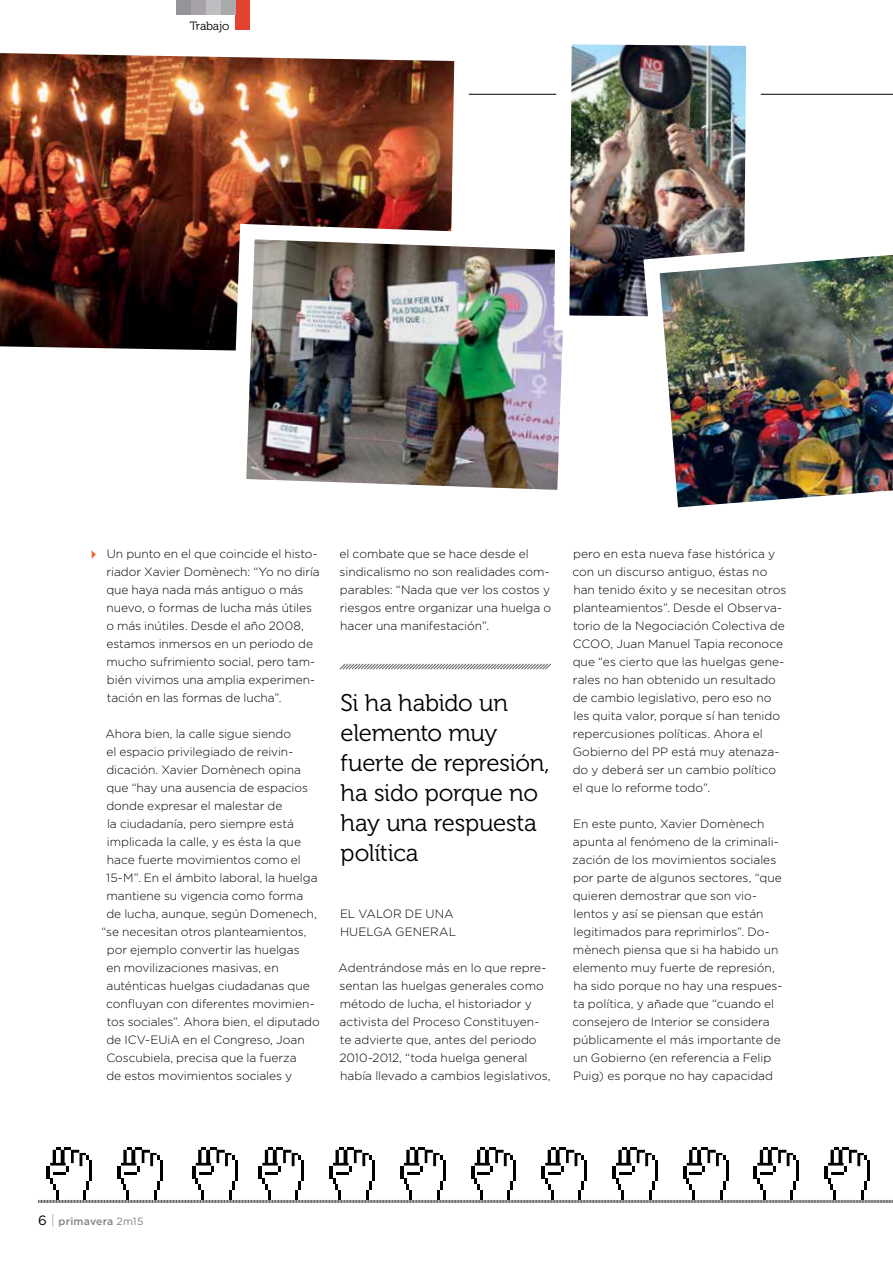
<style>
.page{position:relative;width:893px;height:1263px;background:#fff}
.page>*{position:absolute;margin:0;border:0;box-sizing:border-box;transform-origin:0 0}
.t1{font:24px/30px "Museo 300";letter-spacing:-.015em;color:#000}
.t2{font:300 12px/18px "Gotham";letter-spacing:-.005em;color:#000}
.t3{font:12px "Museo 300";letter-spacing:-.02em;color:#000}
.t4{font:500 10.5px "Gotham";letter-spacing:.015em;color:#808285}
.s1{font-weight:400;font-size:13.5px;color:#000}
.s2{font-weight:100;font-size:13.5px;color:#000}
.s3{font-weight:400}
</style>
<div class="page">
<hr style="left:106px;top:94px;width:787px;height:1px;background:#000">
<svg style="left:38px;top:1147px;width:855px;height:56px"></svg>
<img style="left:0;top:29px;width:477px;height:322px">
<img style="left:223px;top:216px;width:340px;height:274px">
<svg style="left:339px;top:663px;width:212px;height:7px"></svg>
<img style="left:547px;top:44px;width:222px;height:296px">
<img style="left:635px;top:215px;width:258px;height:293px">
<svg style="left:92px;top:550px;width:4px;height:9px"></svg>
<div style="left:236px;top:0;width:14px;height:30px;background:#e44131"></div>
<div style="left:221px;top:0;width:15px;height:15px;background:#a7a9ac"></div>
<div style="left:206px;top:0;width:15px;height:15px;background:#bcbec0"></div>
<div style="left:191px;top:0;width:15px;height:15px;background:#a7a2a8"></div>
<div style="left:176px;top:0;width:15px;height:15px;background:#939598"></div>
<p class="t3" style="left:190px;top:20px;width:41px">Trabajo</p>
<p class="t2" style="left:106px;top:545px;width:215px">Un punto en el que coincide el histo&shy;riador Xavier Domènech: “Yo no diría que haya nada más antiguo o más nuevo, o formas de lucha más útiles o más inútiles. Desde el año 2008, estamos inmersos en un periodo de mucho sufrimiento social, pero tam&shy;bién vivimos una amplia experimen&shy;tación en las formas de lucha”.</p>
<p class="t2" style="left:105px;top:725px;width:187px">Ahora bien, la calle sigue siendo</p>
<p class="t2" style="left:106px;top:743px;width:188px">el espacio privilegiado de reivin-</p>
<p class="t2" style="left:106px;top:761px;width:196px">dicación. Xavier Domènech opina</p>
<p class="t2" style="left:106px;top:779px;width:203px">que “hay una ausencia de espacios</p>
<p class="t2" style="left:106px;top:797px;width:178px">donde expresar el malestar de</p>
<p class="t2" style="left:107px;top:815px;width:188px">la ciudadanía, pero siempre está</p>
<p class="t2" style="left:107px;top:833px;width:196px">implicada la calle, y es ésta la que</p>
<p class="t2" style="left:107px;top:851px;width:195px">hace fuerte movimientos como el</p>
<p class="t2" style="left:106px;top:869px;width:213px">15-M”. En el ámbito laboral, la huelga</p>
<p class="t2" style="left:107px;top:887px;width:198px">mantiene su vigencia como forma</p>
<p class="t2" style="left:106px;top:905px;width:212px">de lucha, aunque, según Domenech,</p>
<p class="t2" style="left:101px;top:923px;width:207px">“se necesitan otros planteamientos,</p>
<p class="t2" style="left:107px;top:941px;width:194px">por ejemplo convertir las huelgas</p>
<p class="t2" style="left:106px;top:959px;width:174px">en movilizaciones masivas, en</p>
<p class="t2" style="left:106px;top:977px;width:205px">auténticas huelgas ciudadanas que</p>
<p class="t2" style="left:106px;top:995px;width:210px">confluyan con diferentes movimien-</p>
<p class="t2" style="left:107px;top:1013px;width:215px">tos sociales”. Ahora bien, el diputado</p>
<p class="t2" style="left:106px;top:1031px;width:200px">de ICV-EUiA en el Congreso, Joan</p>
<p class="t2" style="left:106px;top:1049px;width:192px">Coscubiela, precisa que la fuerza</p>
<p class="t2" style="left:106px;top:1067px;width:187px">de estos movimientos sociales y</p>
<p class="t2" style="left:340px;top:545px;width:213px">el combate que se hace desde el sindicalismo no son realidades com&shy;parables: “Nada que ver los costos y riesgos entre organizar una huelga o hacer una manifestación”.</p>
<h1 class="t1" style="left:341px;top:688px;width:210px">Si ha habido un elemento muy fuerte de represión, ha sido porque no hay una respuesta política</h1>
<p class="t2" style="left:340px;top:905px;width:118px">EL VALOR DE UNA<br>HUELGA GENERAL</p>
<p class="t2" style="left:339px;top:959px;width:214px">Adentrándose más en lo que repre&shy;sentan las huelgas generales como método de lucha, el historiador y activista del Proceso Constituyen&shy;te advierte que, antes del periodo 2010-2012, “toda huelga general había llevado a cambios legislativos,</p>
<p class="t2" style="left:572px;top:545px;width:215px">pero en esta nueva fase histórica y con un discurso antiguo, éstas no han tenido éxito y se necesitan otros planteamientos”. Desde el Observa&shy;torio de la Negociación Colectiva de CCOO, Juan Manuel Tapia reconoce que “es cierto que las huelgas gene&shy;rales no han obtenido un resultado de cambio legislativo, pero eso no les quita valor, porque sí han tenido repercusiones políticas. Ahora el Gobierno del PP está muy atenaza&shy;do y deberá ser un cambio político el que lo reforme todo”.</p>
<p class="t2" style="left:572px;top:815px;width:211px">En este punto, Xavier Domènech apunta al fenómeno de la criminali&shy;zación de los movimientos sociales por parte de algunos sectores, “que quieren demostrar que son vio&shy;lentos y así se piensan que están legitimados para reprimirlos”. Do&shy;mènech piensa que si ha habido un elemento muy fuerte de represión, ha sido porque no hay una respues&shy;ta política, y añade que “cuando el consejero de Interior se considera públicamente el más importante de un Gobierno (en referencia a Felip Puig) es porque no hay capacidad</p>
<p class="t4" style="left:38px;top:1215px;width:107px"><span class="s1">6</span> <span class="s2">|</span> primavera <span class="s3">2m15</span></p>
</div>
